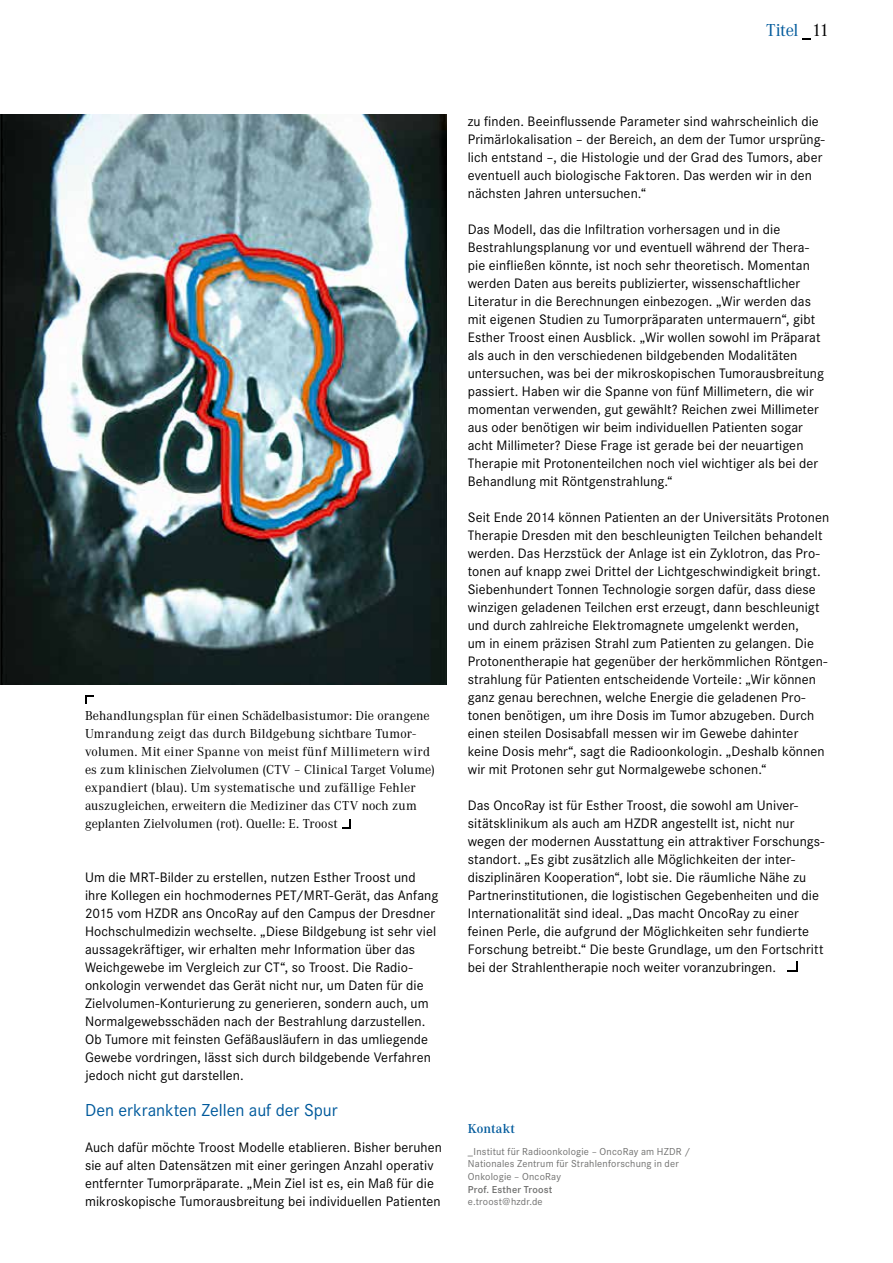
<style>
.page{position:relative;width:893px;height:1263px;background:#fff}
.page>*{position:absolute;margin:0;border:0;box-sizing:border-box;transform-origin:0 0}
.t1{font:18px "Corporate S";letter-spacing:-.005em;color:#005a9c}
.t2{font:18px "Corporate A";letter-spacing:-.015em;color:#005a9c}
.t3{font:14.25px/18px "Corporate S";letter-spacing:.005em;color:#000}
.t4{font:13.5px/18px "Corporate A Pro";letter-spacing:.01em;color:#000}
.t5{font:600 13.5px "Corporate A";letter-spacing:.005em;color:#005a9c}
.t6{font:10.5px/12.6px "Corporate S";letter-spacing:.015em;color:#6f6f6e}
.t7{font:600 10.5px "Corporate S";letter-spacing:.02em;color:#6f6f6e}
.s1{color:#000}
</style>
<div class="page">
<img style="left:0;top:115px;width:446px;height:569px">
<svg style="left:787px;top:962px;width:10px;height:10px"></svg>
<svg style="left:342px;top:820px;width:9px;height:8px"></svg>
<svg style="left:86px;top:696px;width:8px;height:8px"></svg>
<p class="t2" style="left:766px;top:20px;width:65px">Titel <span class="s1">11</span></p>
<p class="t4" style="left:85px;top:706px;width:351px">Behandlungsplan für einen Schädelbasistumor: Die orangene Umrandung zeigt das durch Bildgebung sichtbare Tumor&shy;volumen. Mit einer Spanne von meist fünf Millimetern wird es zum klinischen Zielvolumen (CTV – Clinical Target Volume) expandiert (blau). Um systematische und zufällige Fehler auszugleichen, erweitern die Mediziner das CTV noch zum geplanten Zielvolumen (rot). Quelle: E. Troost</p>
<p class="t3" style="left:85px;top:868px;width:355px">Um die MRT-Bilder zu erstellen, nutzen Esther Troost und ihre Kollegen ein hochmodernes PET/MRT-Gerät, das Anfang 2015 vom HZDR ans OncoRay auf den Campus der Dresdner Hochschulmedizin wechselte. „Diese Bildgebung ist sehr viel aussagekräftiger, wir erhalten mehr Information über das Weichgewebe im Vergleich zur CT“, so Troost. Die Radio&shy;onkologin verwendet das Gerät nicht nur, um Daten für die Zielvolumen-Konturierung zu generieren, sondern auch, um Normalgewebsschäden nach der Bestrahlung darzustellen.<br>Ob Tumore mit feinsten Gefäßausläufern in das umliegende Gewebe vordringen, lässt sich durch bildgebende Verfahren jedoch nicht gut darstellen.</p>
<p class="t1" style="left:85px;top:1100px;width:254px">Den erkrankten Zellen auf der Spur</p>
<p class="t3" style="left:85px;top:1138px;width:358px">Auch dafür möchte Troost Modelle etablieren. Bisher beruhen sie auf alten Datensätzen mit einer geringen Anzahl operativ entfernter Tumorpräparate. „Mein Ziel ist es, ein Maß für die mikroskopische Tumorausbreitung bei individuellen Patienten</p>
<p class="t3" style="left:468px;top:112px;width:359px">zu finden. Beeinflussende Parameter sind wahrscheinlich die Primärlokalisation – der Bereich, an dem der Tumor ursprüng&shy;lich entstand –, die Histologie und der Grad des Tumors, aber eventuell auch biologische Faktoren. Das werden wir in den nächsten Jahren untersuchen.“</p>
<p class="t3" style="left:468px;top:220px;width:358px">Das Modell, das die Infiltration vorhersagen und in die Bestrahlungsplanung vor und eventuell während der Thera&shy;pie einfließen könnte, ist noch sehr theoretisch. Momentan werden Daten aus bereits publizierter, wissenschaftlicher Literatur in die Berechnungen einbezogen. „Wir werden das mit eigenen Studien zu Tumorpräparaten untermauern“, gibt Esther Troost einen Ausblick. „Wir wollen sowohl im Präparat als auch in den verschiedenen bildgebenden Modalitäten untersuchen, was bei der mikroskopischen Tumorausbreitung passiert. Haben wir die Spanne von fünf Millimetern, die wir momentan verwenden, gut gewählt? Reichen zwei Millimeter aus oder benötigen wir beim individuellen Patienten sogar acht Millimeter? Diese Frage ist gerade bei der neuartigen Therapie mit Protonenteilchen noch viel wichtiger als bei der Behandlung mit Röntgenstrahlung.“</p>
<p class="t3" style="left:468px;top:508px;width:363px">Seit Ende 2014 können Patienten an der Universitäts Protonen Therapie Dresden mit den beschleunigten Teilchen behandelt werden. Das Herzstück der Anlage ist ein Zyklotron, das Pro&shy;tonen auf knapp zwei Drittel der Lichtgeschwindigkeit bringt.<br>Siebenhundert Tonnen Technologie sorgen dafür, dass diese winzigen geladenen Teilchen erst erzeugt, dann beschleunigt und durch zahlreiche Elektromagnete umgelenkt werden,<br>um in einem präzisen Strahl zum Patienten zu gelangen. Die Protonentherapie hat gegenüber der herkömmlichen Röntgen&shy;strahlung für Patienten entscheidende Vorteile: „Wir können ganz genau berechnen, welche Energie die geladenen Pro&shy;tonen benötigen, um ihre Dosis im Tumor abzugeben. Durch einen steilen Dosisabfall messen wir im Gewebe dahinter keine Dosis mehr“, sagt die Radioonkologin. „Deshalb können wir mit Protonen sehr gut Normalgewebe schonen.“</p>
<p class="t3" style="left:468px;top:796px;width:358px">Das OncoRay ist für Esther Troost, die sowohl am Univer&shy;sitätsklinikum als auch am HZDR angestellt ist, nicht nur wegen der modernen Ausstattung ein attraktiver Forschungs&shy;standort. „Es gibt zusätzlich alle Möglichkeiten der inter&shy;disziplinären Kooperation“, lobt sie. Die räumliche Nähe zu Partnerinstitutionen, die logistischen Gegebenheiten und die Internationalität sind ideal. „Das macht OncoRay zu einer feinen Perle, die aufgrund der Möglichkeiten sehr fundierte Forschung betreibt.“ Die beste Grundlage, um den Fortschritt bei der Strahlentherapie noch weiter voranzubringen.</p>
<p class="t5" style="left:468px;top:1121px;width:48px">Kontakt</p>
<p class="t6" style="left:468px;top:1145px;width:224px">_Institut für Radioonkologie – OncoRay am HZDR /<br>Nationales Zentrum für Strahlenforschung in der<br>Onkologie – OncoRay</p>
<p class="t7" style="left:468px;top:1183px;width:86px">Prof. Esther Troost</p>
<p class="t6" style="left:468px;top:1195px;width:76px">e.troost@hzdr.de</p>
</div>
